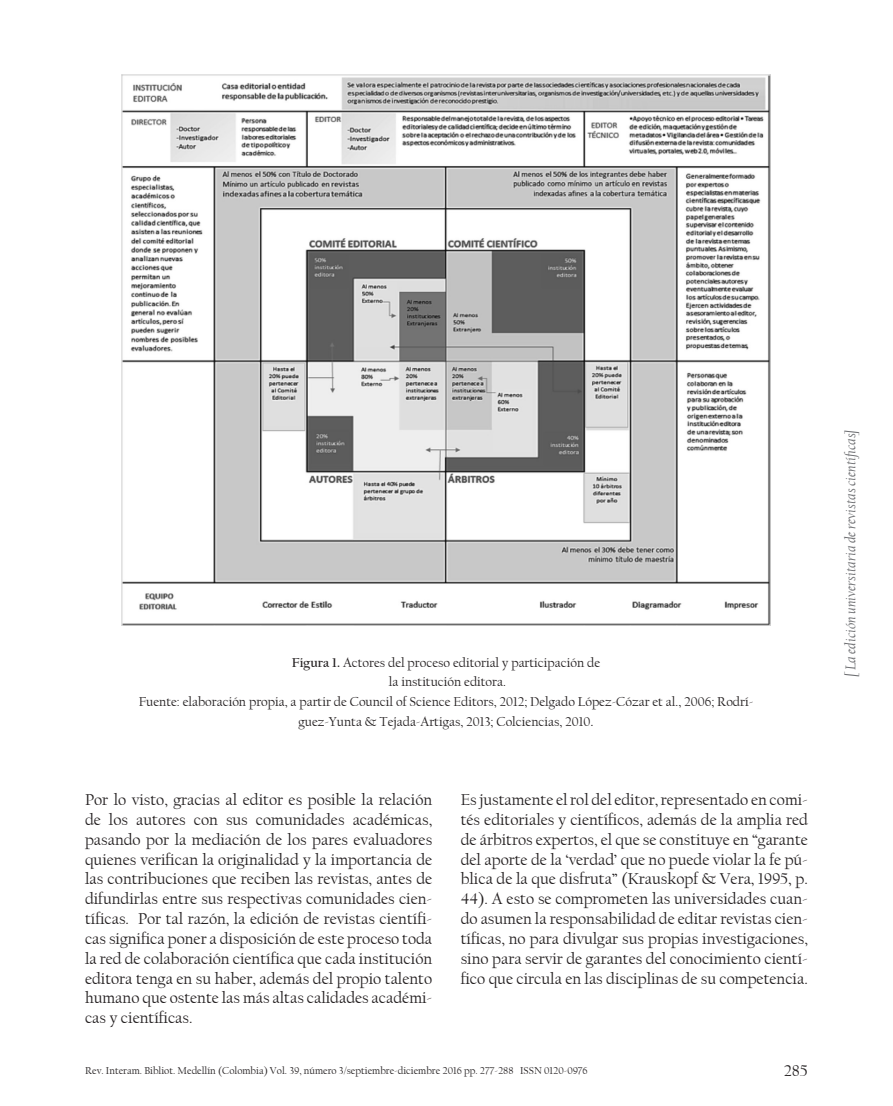
<style>
.page{position:relative;width:893px;height:1106px;background:#fff}
.page>*{position:absolute;margin:0;border:0;box-sizing:border-box;transform-origin:0 0}
.t1{font:16.5px/19.8px "Californian FB";color:#231f20;text-align:justify}
.t2{font:italic 15px "Californian FB";color:#6c6d70}
.t3{font:13.5px/19.8px "Californian FB";color:#231f20;text-align:center}
.t4{font:10.5px "Californian FB";color:#231f20}
.s1{font-weight:700}
.s2{font-size:15px}
</style>
<div class="page">
<img style="left:122px;top:75px;width:648px;height:550px">
<p class="t3" style="left:139px;top:652px;width:616px"><span class="s1">Figura 1.</span> Actores del proceso editorial y participación de<br>la institución editora.<br>Fuente: elaboración propia, a partir de Council of Science Editors, 2012; Delgado López-Cózar et al., 2006; Rodrí&shy;guez-Yunta &amp; Tejada-Artigas, 2013; Colciencias, 2010<span class="s2">.</span></p>
<p class="t1" style="left:85px;top:790px;width:349px">Por lo visto, gracias al editor es posible la relación de los autores con sus comunidades académicas, pasando por la mediación de los pares evaluadores quienes verifican la originalidad y la importancia de las contribuciones que reciben las revistas, antes de difundirlas entre sus respectivas comunidades cien&shy;tíficas. Por tal razón, la edición de revistas científi&shy;cas significa poner a disposición de este proceso toda la red de colaboración científica que cada institución editora tenga en su haber, además del propio talento humano que ostente las más altas calidades académi&shy;cas y científicas.</p>
<p class="t1" style="left:461px;top:790px;width:349px">Es justamente el rol del editor, representado en comi&shy;tés editoriales y científicos, además de la amplia red de árbitros expertos, el que se constituye en “garante del aporte de la ‘verdad’ que no puede violar la fe pú&shy;blica de la que disfruta” (Krauskopf &amp; Vera, 1995, p.<br>44). A esto se comprometen las universidades cuan&shy;do asumen la responsabilidad de editar revistas cien&shy;tíficas, no para divulgar sus propias investigaciones, sino para servir de garantes del conocimiento cientí&shy;fico que circula en las disciplinas de su competencia.</p>
<p class="t4" style="left:85px;top:1065px;width:504px">Rev. Interam. Bibliot. Medellín (Colombia) Vol. 39, número 3/septiembre-diciembre 2016 pp. 277-288 ISSN 0120-0976</p>
<p class="t1" style="left:784px;top:1060px;width:26px">285</p>
<p class="t2" style="left:842px;top:677px;width:251px;rotate:-90deg">[ La edición universitaria de revistas científicas]</p>
</div>
